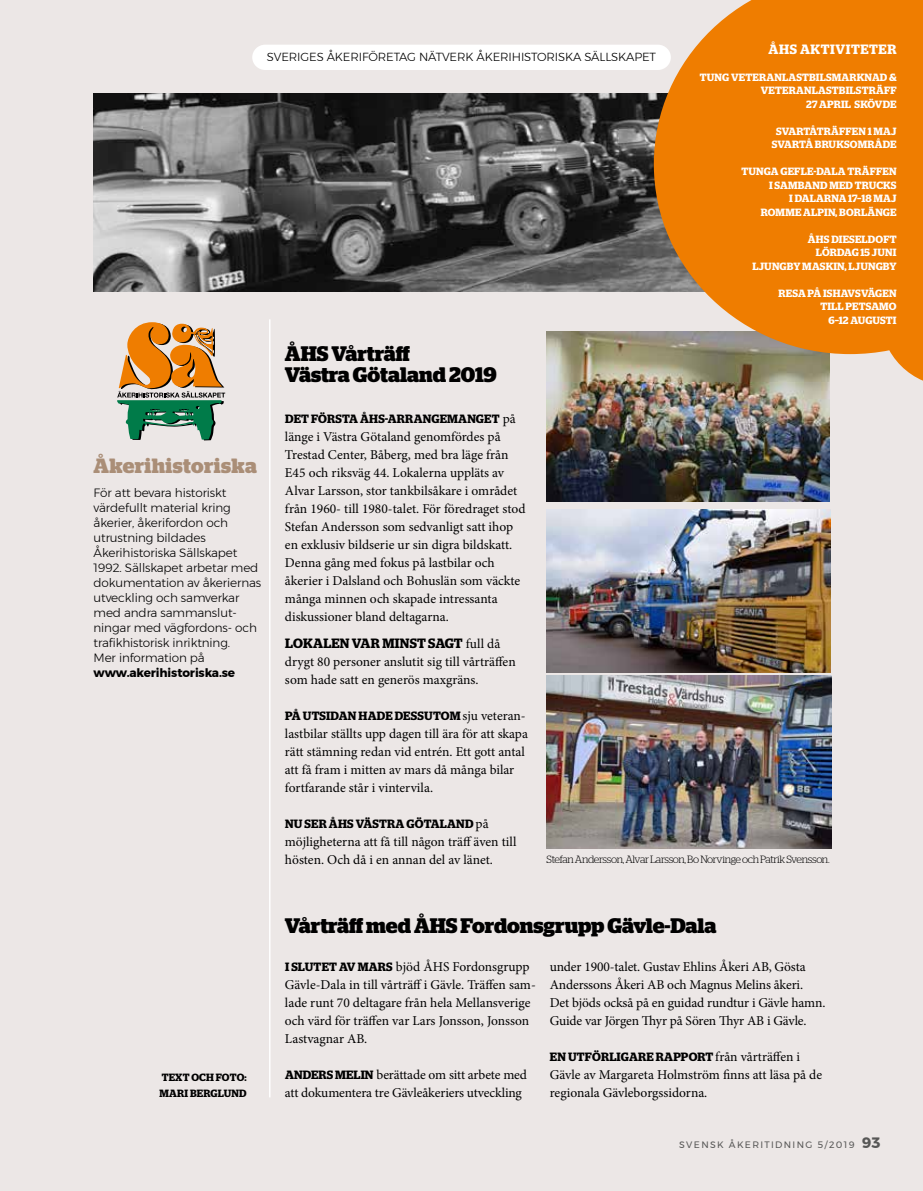
<style>
.page{position:relative;width:923px;height:1191px;background:#ece7e6}
.page>*{position:absolute;margin:0;border:0;box-sizing:border-box;transform-origin:0 0}
.t1{font:700 21px/21px "Stag";color:#000}
.t2{font:700 20.7px "Stag";letter-spacing:.02em;color:#aa8e77}
.t3{font:13.5px/18px "Minion Pro";letter-spacing:-.005em;color:#000}
.t4{font:600 13.5px "Stag";letter-spacing:.02em;color:#000}
.t5{font:600 13.5px "Stag";letter-spacing:.045em;color:#fff}
.t6{font:300 12px/15px "Montserrat";letter-spacing:-.01em;color:#000}
.t7{font:600 12px "Stag";letter-spacing:.02em;color:#000}
.t8{font:700 12px "Montserrat";letter-spacing:-.01em;color:#000}
.t9{font:300 11.7px "Montserrat";letter-spacing:-.01em;color:#000}
.t10{font:600 10.5px/13.5px "Stag";letter-spacing:.02em;color:#fff;text-align:right}
.t11{font:300 10.5px "Stag";letter-spacing:-.03em;color:#000}
.t12{font:600 10.5px/16.5px "Stag";letter-spacing:.02em;color:#000}
.t13{font:9.3px "Montserrat";letter-spacing:.145em;color:#575756}
.s1{font-family:"Minion Pro";font-weight:400;font-size:13.5px}
.s2{font-family:"Minion Pro";font-weight:400}
.s3{font-family:"Stag";font-weight:600;font-size:12px}
.s4{font-weight:700;font-size:15px}
</style>
<div class="page">
<img style="left:94px;top:94px;width:560px;height:198px">
<svg style="left:117px;top:322px;width:108px;height:118px"></svg>
<hr style="left:269px;top:319px;width:1px;height:778px;background:#fff">
<svg style="left:891px;top:354px;width:32px;height:27px"></svg>
<img style="left:546px;top:332px;width:283px;height:169px">
<img style="left:546px;top:675px;width:285px;height:173px">
<img style="left:546px;top:510px;width:284px;height:162px">
<svg style="left:654px;top:0;width:269px;height:354px;background:#e88417"></svg>
<div style="left:252px;top:45px;width:419px;height:25px;background:#fff;border-radius:13px"></div>
<p class="t9" style="left:267px;top:48px;width:391px">SVERIGES ÅKERIFÖRETAG NÄTVERK ÅKERIHISTORISKA SÄLLSKAPET</p>
<h1 class="t1" style="left:285px;top:343px;width:213px">ÅHS Vårträff<br>Västra Götaland 2019</h1>
<p class="t5" style="left:768px;top:41px;width:129px">ÅHS AKTIVITETER</p>
<p class="t10" style="left:700px;top:70px;width:198px">TUNG VETERANLASTBILSMARKNAD &amp;<br>VETERANLASTBILSTRÄFF<br>27 APRIL SKÖVDE</p>
<p class="t10" style="left:771px;top:124px;width:126px;text-align:center">SVARTÅTRÄFFEN 1 MAJ<br>SVARTÅ BRUKSOMRÅDE</p>
<p class="t10" style="left:741px;top:165px;width:157px">TUNGA GEFLE-DALA TRÄFFEN<br>I SAMBAND MED TRUCKS<br>I DALARNA 17–18 MAJ<br>ROMME ALPIN, BORLÄNGE</p>
<p class="t10" style="left:752px;top:232px;width:146px">ÅHS DIESELDOFT<br>LÖRDAG 15 JUNI<br>LJUNGBY MASKIN, LJUNGBY</p>
<p class="t10" style="left:778px;top:286px;width:120px">RESA PÅ ISHAVSVÄGEN<br>TILL PETSAMO<br>6–12 AUGUSTI</p>
<h2 class="t2" style="left:94px;top:453px;width:165px">Åkerihistoriska</h2>
<p class="t6" style="left:94px;top:485px;width:169px">För att bevara historiskt värdefullt material kring åkerier, åkerifordon och utrustning bildades<br>Åkerihistoriska Sällskapet<br>1992. Sällskapet arbetar med dokumentation av åkeriernas utveckling och samverkar med andra sammanslut&shy;ningar med vägfordons- och trafikhistorisk inriktning.<br>Mer information på</p>
<p class="t8" style="left:94px;top:663px;width:143px">www.akerihistoriska.se</p>
<p class="t12" style="left:160px;top:1069px;width:89px">TEXT OCH FOTO:<br>MARI BERGLUND</p>
<p class="t7" style="left:285px;top:412px;width:232px">DET FÖRSTA ÅHS-ARRANGEMANGET <span class="s1">på</span></p>
<p class="t3" style="left:285px;top:428px;width:242px">länge i Västra Götaland genomfördes på Trestad Center, Båberg, med bra läge från E45 och riksväg 44. Lokalerna uppläts av Alvar Larsson, stor tankbilsåkare i området från 1960- till 1980-talet. För föredraget stod Stefan Andersson som sedvanligt satt ihop en exklusiv bildserie ur sin digra bildskatt.<br>Denna gång med fokus på lastbilar och åkerier i Dalsland och Bohuslän som väckte många minnen och skapade intressanta diskussioner bland deltagarna.</p>
<p class="t4" style="left:285px;top:635px;width:217px">LOKALEN VAR MINST SAGT <span class="s2">full då</span></p>
<p class="t3" style="left:285px;top:653px;width:232px">drygt 80 personer anslutit sig till vårträffen som hade satt en generös maxgräns.</p>
<p class="t7" style="left:285px;top:709px;width:242px">PÅ UTSIDAN HADE DESSUTOM <span class="s1">sju veteran-</span></p>
<p class="t3" style="left:285px;top:725px;width:244px">lastbilar ställts upp dagen till ära för att skapa rätt stämning redan vid entrén. Ett gott antal att få fram i mitten av mars då många bilar fortfarande står i vintervila.</p>
<p class="t7" style="left:285px;top:817px;width:205px">NU SER ÅHS VÄSTRA GÖTALAND <span class="s1">på</span></p>
<p class="t3" style="left:285px;top:833px;width:233px">möjligheterna att få till någon träff även till hösten. Och då i en annan del av länet.</p>
<p class="t11" style="left:546px;top:853px;width:284px">Stefan Andersson, Alvar Larsson, Bo Norvinge och Patrik Svensson.</p>
<h1 class="t1" style="left:285px;top:915px;width:433px">Vårträff med ÅHS Fordonsgrupp Gävle-Dala</h1>
<p class="t3" style="left:550px;top:958px;width:277px">under 1900-talet. Gustav Ehlins Åkeri AB, Gösta Anderssons Åkeri AB och Magnus Melins åkeri.<br>Det bjöds också på en guidad rundtur i Gävle hamn.<br>Guide var Jörgen Thyr på Sören Thyr AB i Gävle.</p>
<p class="t7" style="left:550px;top:1050px;width:252px">EN UTFÖRLIGARE RAPPORT <span class="s1">från vårträffen i</span></p>
<p class="t3" style="left:550px;top:1066px;width:274px">Gävle av Margareta Holmström finns att läsa på de regionala Gävleborgssidorna.</p>
<p class="t3" style="left:285px;top:958px;width:252px"><span class="s3">I SLUTET AV MARS</span> bjöd ÅHS Fordonsgrupp Gävle-Dala in till vårträff i Gävle. Träffen sam&shy;lade runt 70 deltagare från hela Mellansverige och värd för träffen var Lars Jonsson, Jonsson Lastvagnar AB.</p>
<p class="t3" style="left:285px;top:1066px;width:243px"><span class="s3">ANDERS MELIN</span> berättade om sitt arbete med att dokumentera tre Gävleåkeriers utveckling</p>
<p class="t13" style="left:679px;top:1138px;width:203px">SVENSK ÅKERITIDNING 5/2019 <span class="s4">93</span></p>
</div>
